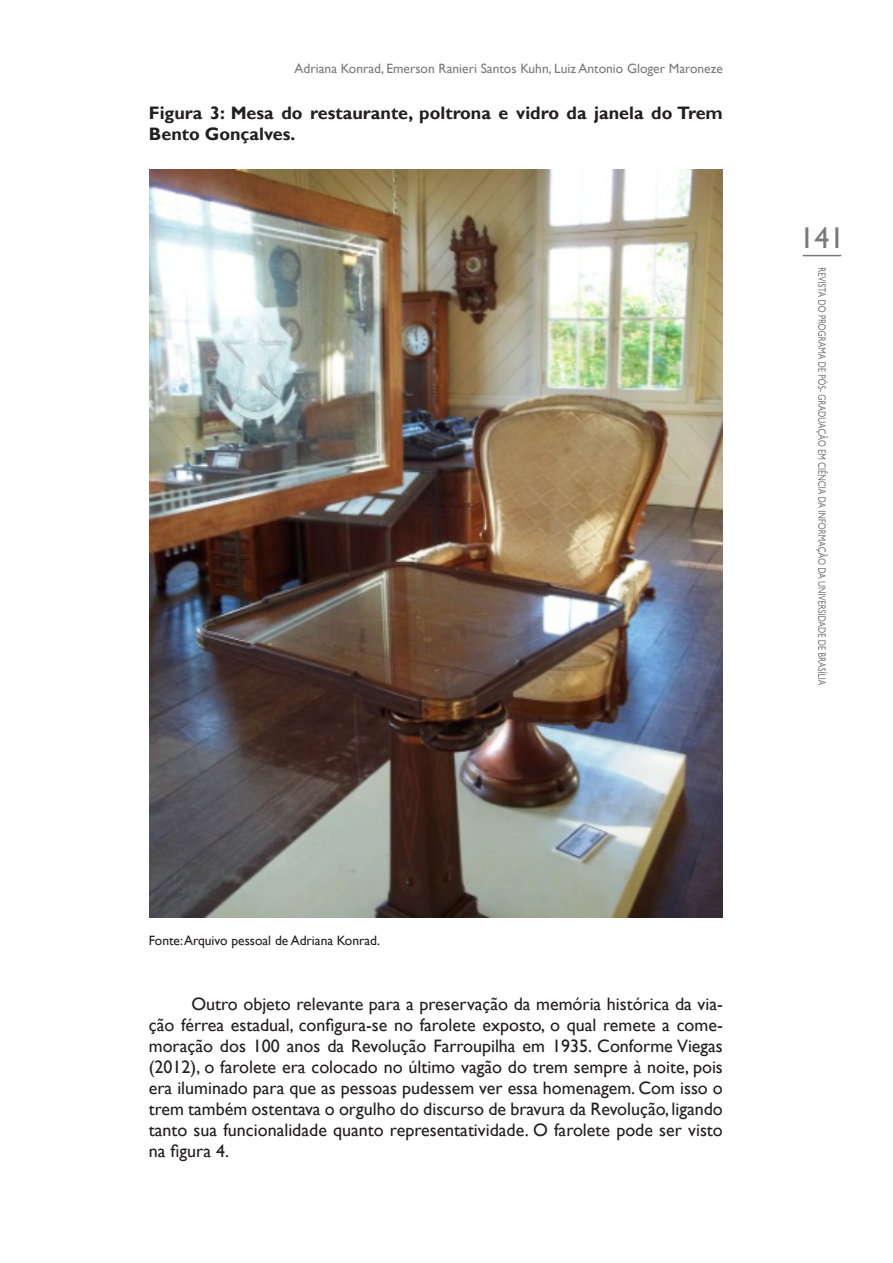
<style>
.page{position:relative;width:893px;height:1263px;background:#fff}
.page>*{position:absolute;margin:0;border:0;box-sizing:border-box;transform-origin:0 0}
.t1{font:30px "Gill Sans";color:#797a79}
.Museologia_Pamela{font:18px/21px "Gill Sans";color:#231f20;text-align:justify}
.Subtítulo_museu_Pame{font:700 18px/21px "Gill Sans";color:#231f20}
.t2{font:13.5px "Gill Sans";color:#797a79}
.Fonte_museu_pamela{font:13.5px "Gill Sans";color:#231f20}
</style>
<div class="page">
<svg style="left:816px;top:268px;width:12px;height:417px"></svg>
<hr style="left:803px;top:255px;width:38px;height:1px;background:#797a79">
<img style="left:149px;top:170px;width:574px;height:747px">
<p class="t2" style="left:295px;top:61px;width:430px">Adriana Konrad, Emerson Ranieri Santos Kuhn, Luiz Antonio Gloger Maroneze</p>
<p class="Subtítulo_museu_Pame" style="left:149px;top:103px;width:576px">Figura 3: Mesa do restaurante, poltrona e vidro da janela do Trem<br>Bento Gonçalves.</p>
<h1 class="t1" style="left:800px;top:221px;width:46px">141</h1>
<p class="Fonte_museu_pamela" style="left:149px;top:932px;width:233px">Fonte: Arquivo pessoal de Adriana Konrad.</p>
<p class="Museologia_Pamela" style="left:149px;top:993px;width:576px;text-indent:43px">Outro objeto relevante para a preservação da memória histórica da via&shy;ção férrea estadual, configura-se no farolete exposto, o qual remete a come&shy;moração dos 100 anos da Revolução Farroupilha em 1935. Conforme Viegas (2012), o farolete era colocado no último vagão do trem sempre à noite, pois era iluminado para que as pessoas pudessem ver essa homenagem. Com isso o trem também ostentava o orgulho do discurso de bravura da Revolução, ligando tanto sua funcionalidade quanto representatividade. O farolete pode ser visto na figura 4.</p>
</div>
